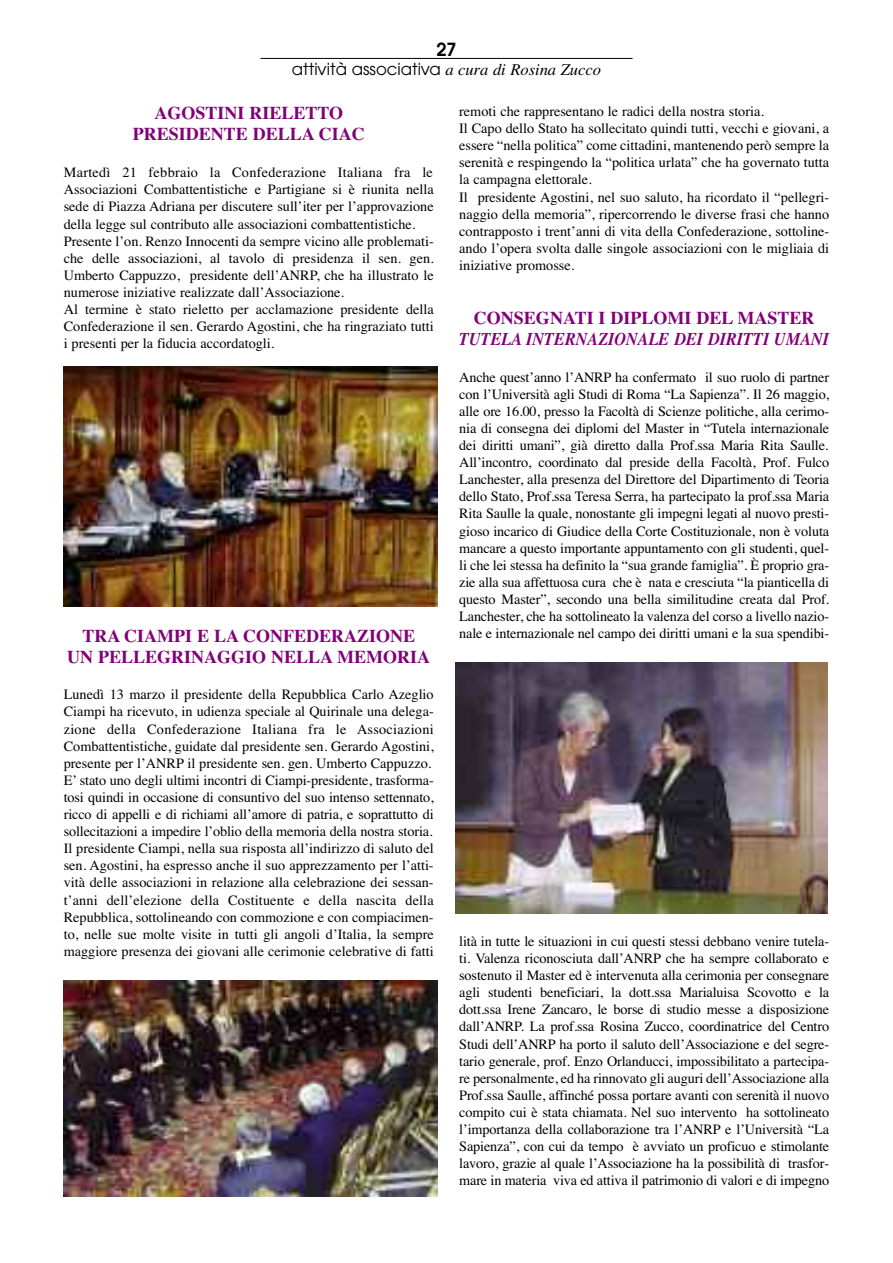
<style>
.page{position:relative;width:893px;height:1263px;background:#fff}
.page>*{position:absolute;margin:0;border:0;box-sizing:border-box;transform-origin:0 0}
.t1{font:700 18px/21.6px "Times";color:#820077;text-align:center}
.t2{font:italic 700 18px/21.6px "Times";color:#820077;text-align:center;scale:.9 1}
.t3{font:600 18px "Avant Garde";color:#000}
.t4{font:16.5px "Avant Garde";color:#000}
.t5{font:14.25px/17.1px "Times";color:#000}
.s1{font-family:"Times";font-style:italic}
.s2{font-style:normal}
</style>
<div class="page">
<hr style="left:260px;top:58px;width:372px;height:1px;background:#000">
<img style="left:64px;top:366px;width:373px;height:241px">
<img style="left:64px;top:980px;width:373px;height:216px">
<img style="left:455px;top:662px;width:372px;height:251px">
<p class="t3" style="left:436px;top:43px;width:22px">27</p>
<p class="t4" style="left:292px;top:63px;width:311px">attività associativa <span class="s1">a cura di Rosina Zucco</span></p>
<p class="t1" style="left:133px;top:102px;width:233px">AGOSTINI RIELETTO<br>PRESIDENTE DELLA CIAC</p>
<p class="t5" style="left:64px;top:164px;width:371px">Martedì 21 febbraio la Confederazione Italiana fra le Associazioni Combattentistiche e Partigiane si è riunita nella sede di Piazza Adriana per discutere sull’iter per l’approvazione della legge sul contributo alle associazioni combattentistiche.<br>Presente l’on. Renzo Innocenti da sempre vicino alle problemati&shy;che delle associazioni, al tavolo di presidenza il sen. gen.<br>Umberto Cappuzzo, presidente dell’ANRP, che ha illustrato le numerose iniziative realizzate dall’Associazione.<br>Al termine è stato rieletto per acclamazione presidente della Confederazione il sen. Gerardo Agostini, che ha ringraziato tutti i presenti per la fiducia accordatogli.</p>
<p class="t5" style="left:459px;top:103px;width:371px">remoti che rappresentano le radici della nostra storia.<br>Il Capo dello Stato ha sollecitato quindi tutti, vecchi e giovani, a essere “nella politica” come cittadini, mantenendo però sempre la serenità e respingendo la “politica urlata” che ha governato tutta la campagna elettorale.<br>Il presidente Agostini, nel suo saluto, ha ricordato il “pellegri&shy;naggio della memoria”, ripercorrendo le diverse frasi che hanno contrapposto i trent’anni di vita della Confederazione, sottoline&shy;ando l’opera svolta dalle singole associazioni con le migliaia di iniziative promosse.</p>
<p class="t2" style="left:459px;top:307px;width:413px"><span class="s2">CONSEGNATI I DIPLOMI DEL MASTER<br></span>TUTELA INTERNAZIONALE DEI DIRITTI UMANI</p>
<p class="t5" style="left:459px;top:368px;width:371px;text-align:justify">Anche quest’anno l’ANRP ha confermato il suo ruolo di partner con l’Università agli Studi di Roma “La Sapienza”. Il 26 maggio, alle ore 16.00, presso la Facoltà di Scienze politiche, alla cerimo&shy;nia di consegna dei diplomi del Master in “Tutela internazionale dei diritti umani”, già diretto dalla Prof.ssa Maria Rita Saulle.<br>All’incontro, coordinato dal preside della Facoltà, Prof. Fulco Lanchester, alla presenza del Direttore del Dipartimento di Teoria dello Stato, Prof.ssa Teresa Serra, ha partecipato la prof.ssa Maria Rita Saulle la quale, nonostante gli impegni legati al nuovo presti&shy;gioso incarico di Giudice della Corte Costituzionale, non è voluta mancare a questo importante appuntamento con gli studenti, quel&shy;li che lei stessa ha definito la “sua grande famiglia”. È proprio gra&shy;zie alla sua affettuosa cura che è nata e cresciuta “la pianticella di questo Master”, secondo una bella similitudine creata dal Prof.<br>Lanchester, che ha sottolineato la valenza del corso a livello nazio&shy;nale e internazionale nel campo dei diritti umani e la sua spendibi-</p>
<p class="t1" style="left:67px;top:624px;width:364px">TRA CIAMPI E LA CONFEDERAZIONE<br>UN PELLEGRINAGGIO NELLA MEMORIA</p>
<p class="t5" style="left:64px;top:686px;width:371px">Lunedì 13 marzo il presidente della Repubblica Carlo Azeglio Ciampi ha ricevuto, in udienza speciale al Quirinale una delega&shy;zione della Confederazione Italiana fra le Associazioni Combattentistiche, guidate dal presidente sen. Gerardo Agostini, presente per l’ANRP il presidente sen. gen. Umberto Cappuzzo.<br>E’ stato uno degli ultimi incontri di Ciampi-presidente, trasforma&shy;tosi quindi in occasione di consuntivo del suo intenso settennato, ricco di appelli e di richiami all’amore di patria, e soprattutto di sollecitazioni a impedire l’oblio della memoria della nostra storia.<br>Il presidente Ciampi, nella sua risposta all’indirizzo di saluto del sen. Agostini, ha espresso anche il suo apprezzamento per l’atti&shy;vità delle associazioni in relazione alla celebrazione dei sessan&shy;t’anni dell’elezione della Costituente e della nascita della Repubblica, sottolineando con commozione e con compiacimen&shy;to, nelle sue molte visite in tutti gli angoli d’Italia, la sempre maggiore presenza dei giovani alle cerimonie celebrative di fatti</p>
<p class="t5" style="left:459px;top:932px;width:371px;text-align:justify">lità in tutte le situazioni in cui questi stessi debbano venire tutela&shy;ti. Valenza riconosciuta dall’ANRP che ha sempre collaborato e sostenuto il Master ed è intervenuta alla cerimonia per consegnare agli studenti beneficiari, la dott.ssa Marialuisa Scovotto e la dott.ssa Irene Zancaro, le borse di studio messe a disposizione dall’ANRP. La prof.ssa Rosina Zucco, coordinatrice del Centro Studi dell’ANRP ha porto il saluto dell’Associazione e del segre&shy;tario generale, prof. Enzo Orlanducci, impossibilitato a partecipa&shy;re personalmente, ed ha rinnovato gli auguri dell’Associazione alla Prof.ssa Saulle, affinché possa portare avanti con serenità il nuovo compito cui è stata chiamata. Nel suo intervento ha sottolineato l’importanza della collaborazione tra l’ANRP e l’Università “La Sapienza”, con cui da tempo è avviato un proficuo e stimolante lavoro, grazie al quale l’Associazione ha la possibilità di trasfor&shy;mare in materia viva ed attiva il patrimonio di valori e di impegno</p>
</div>
